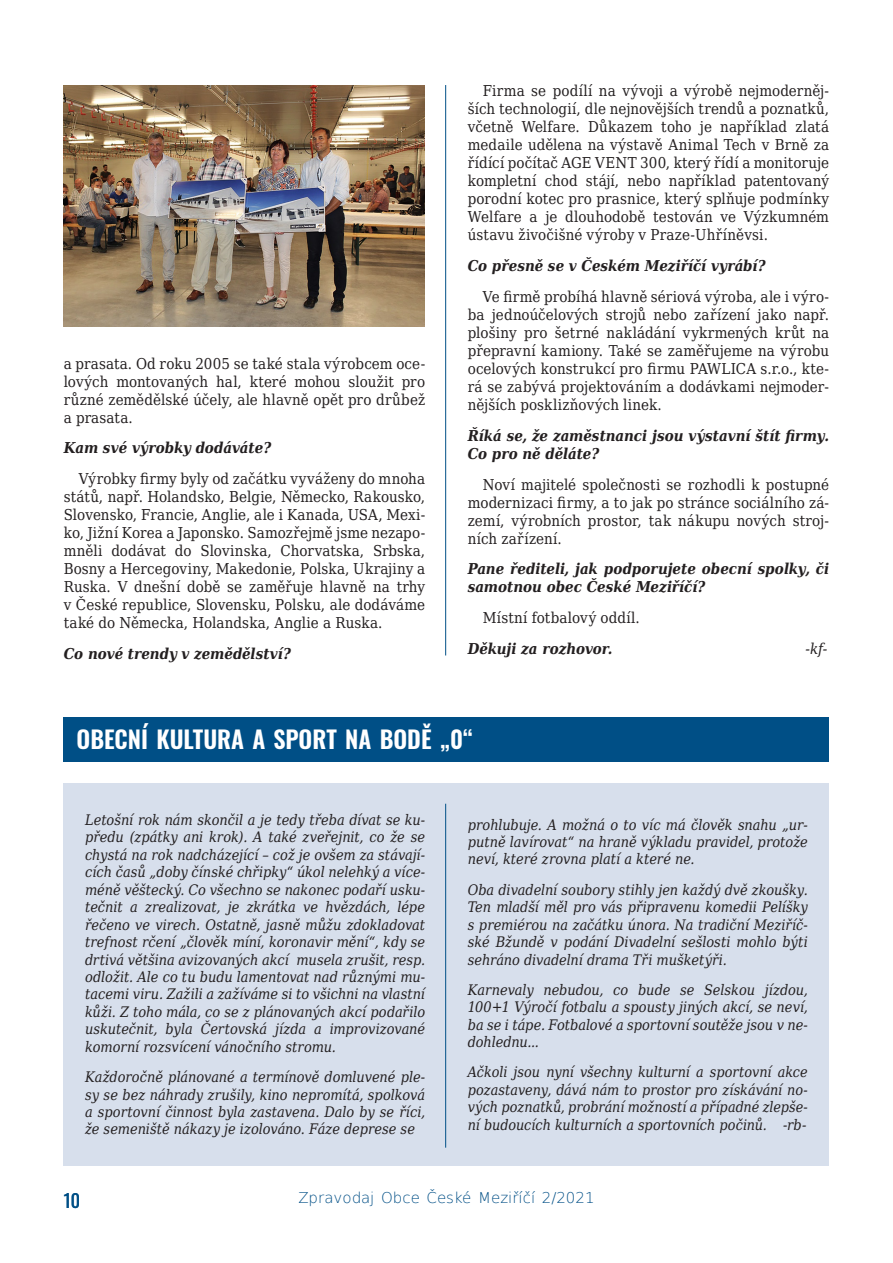
<style>
.page{position:relative;width:893px;height:1263px;background:#fff}
.page>*{position:absolute;margin:0;border:0;box-sizing:border-box;transform-origin:0 0}
.Titulek{font:600 24px "Oswald";color:#fff}
.t1{font:18px "Oswald";color:#004f86}
.text{font:15px/18px "DejaVu Serif Condensed";letter-spacing:.01em;color:#231f20;text-align:justify}
.text-2{font:italic 700 15px/18px "DejaVu Serif Condensed";color:#231f20}
.Titulek-2{font:200 15px "DejaVu Sans";color:#004f86}
.text-3{font:italic 15px "DejaVu Serif Condensed";color:#231f20}
.text-4{font:italic 14.55px/17.4px "DejaVu Serif Condensed";color:#231f20;text-align:justify}
</style>
<div class="page">
<hr style="left:445px;top:85px;width:1px;height:570px;background:#004f86">
<img style="left:64px;top:85px;width:361px;height:241px">
<div style="left:64px;top:717px;width:765px;height:45px;background:#004f86"></div>
<div style="left:64px;top:783px;width:765px;height:382px;background:#d7dfec"></div>
<hr style="left:445px;top:804px;width:1px;height:344px;background:#004f86">
<p class="text" style="left:64px;top:354px;width:363px">a prasata. Od roku 2005 se také stala výrobcem oce&shy;lových montovaných hal, které mohou sloužit pro různé zemědělské účely, ale hlavně opět pro drůbež a prasata.</p>
<p class="text-2" style="left:64px;top:439px;width:209px">Kam své výrobky dodáváte?</p>
<p class="text" style="left:64px;top:469px;width:363px;text-indent:15px">Výrobky firmy byly od začátku vyváženy do mnoha států, např. Holandsko, Belgie, Německo, Rakousko, Slovensko, Francie, Anglie, ale i Kanada, USA, Mexi&shy;ko, Jižní Korea a Japonsko. Samozřejmě jsme nezapo&shy;mněli dodávat do Slovinska, Chorvatska, Srbska, Bosny a Hercegoviny, Makedonie, Polska, Ukrajiny a Ruska. V dnešní době se zaměřuje hlavně na trhy v České republice, Slovensku, Polsku, ale dodáváme také do Německa, Holandska, Anglie a Ruska.</p>
<p class="text-2" style="left:64px;top:644px;width:229px">Co nové trendy v zemědělství?</p>
<p class="text" style="left:468px;top:82px;width:363px;text-indent:15px">Firma se podílí na vývoji a výrobě nejmoderněj&shy;ších technologií, dle nejnovějších trendů a poznatků, včetně Welfare. Důkazem toho je například zlatá medaile udělena na výstavě Animal Tech v Brně za řídící počítač AGE VENT 300, který řídí a monitoruje kompletní chod stájí, nebo například patentovaný porodní kotec pro prasnice, který splňuje podmínky Welfare a je dlouhodobě testován ve Výzkumném ústavu živočišné výroby v Praze-Uhříněvsi.</p>
<p class="text-2" style="left:468px;top:257px;width:299px">Co přesně se v Českém Meziříčí vyrábí?</p>
<p class="text" style="left:468px;top:287px;width:363px;text-indent:15px">Ve firmě probíhá hlavně sériová výroba, ale i výro&shy;ba jednoúčelových strojů nebo zařízení jako např. plošiny pro šetrné nakládání vykrmených krůt na přepravní kamiony. Také se zaměřujeme na výrobu ocelových konstrukcí pro firmu PAWLICA s.r.o., kte&shy;rá se zabývá projektováním a dodávkami nejmoder&shy;nějších posklizňových linek.</p>
<p class="text-2" style="left:468px;top:426px;width:363px">Říká se, že zaměstnanci jsou výstavní štít firmy.<br>Co pro ně děláte?</p>
<p class="text" style="left:468px;top:475px;width:363px;text-indent:15px">Noví majitelé společnosti se rozhodli k postupné modernizaci firmy, a to jak po stránce sociálního zá&shy;zemí, výrobních prostor, tak nákupu nových stroj&shy;ních zařízení.</p>
<p class="text-2" style="left:468px;top:560px;width:363px">Pane řediteli, jak podporujete obecní spolky, či samotnou obec České Meziříčí?</p>
<p class="text" style="left:483px;top:608px;width:159px">Místní fotbalový oddíl.</p>
<p class="text-2" style="left:468px;top:639px;width:146px">Děkuji za rozhovor.</p>
<p class="text-3" style="left:805px;top:637px;width:23px">-kf-</p>
<p class="Titulek" style="left:77px;top:718px;width:398px">OBECNÍ KULTURA A SPORT NA BODĚ „0“</p>
<p class="text-4" style="left:85px;top:811px;width:342px">Letošní rok nám skončil a je tedy třeba dívat se ku&shy;předu (zpátky ani krok). A také zveřejnit, co že se chystá na rok nadcházející – což je ovšem za stávají&shy;cích časů „doby čínské chřipky“ úkol nelehký a více&shy;méně věštecký. Co všechno se nakonec podaří usku&shy;tečnit a zrealizovat, je zkrátka ve hvězdách, lépe řečeno ve virech. Ostatně, jasně můžu zdokladovat trefnost rčení „člověk míní, koronavir mění“, kdy se drtivá většina avizovaných akcí musela zrušit, resp. odložit. Ale co tu budu lamentovat nad různými mu&shy;tacemi viru. Zažili a zažíváme si to všichni na vlastní kůži. Z toho mála, co se z plánovaných akcí podařilo uskutečnit, byla Čertovská jízda a improvizované komorní rozsvícení vánočního stromu.</p>
<p class="text-4" style="left:85px;top:1068px;width:342px">Každoročně plánované a termínově domluvené ple&shy;sy se bez náhrady zrušily, kino nepromítá, spolková a sportovní činnost byla zastavena. Dalo by se říci, že semeniště nákazy je izolováno. Fáze deprese se</p>
<p class="text-4" style="left:468px;top:815px;width:342px">prohlubuje. A možná o to víc má člověk snahu „ur&shy;putně lavírovat“ na hraně výkladu pravidel, protože neví, které zrovna platí a které ne.</p>
<p class="text-4" style="left:468px;top:880px;width:342px">Oba divadelní soubory stihly jen každý dvě zkoušky.<br>Ten mladší měl pro vás připravenu komedii Pelíšky s premiérou na začátku února. Na tradiční Meziříč&shy;ské Bžundě v podání Divadelní sešlosti mohlo býti sehráno divadelní drama Tři mušketýři.</p>
<p class="text-4" style="left:468px;top:980px;width:342px">Karnevaly nebudou, co bude se Selskou jízdou, 100+1 Výročí fotbalu a spousty jiných akcí, se neví, ba se i tápe. Fotbalové a sportovní soutěže jsou v ne&shy;dohlednu...</p>
<p class="text-4" style="left:468px;top:1063px;width:342px">Ačkoli jsou nyní všechny kulturní a sportovní akce pozastaveny, dává nám to prostor pro získávání no&shy;vých poznatků, probrání možností a případné zlepše&shy;ní budoucích kulturních a sportovních počinů. -rb-</p>
<p class="t1" style="left:64px;top:1184px;width:18px">10</p>
<p class="Titulek-2" style="left:298px;top:1186px;width:298px">Zpravodaj Obce České Meziříčí 2/2021</p>
</div>
